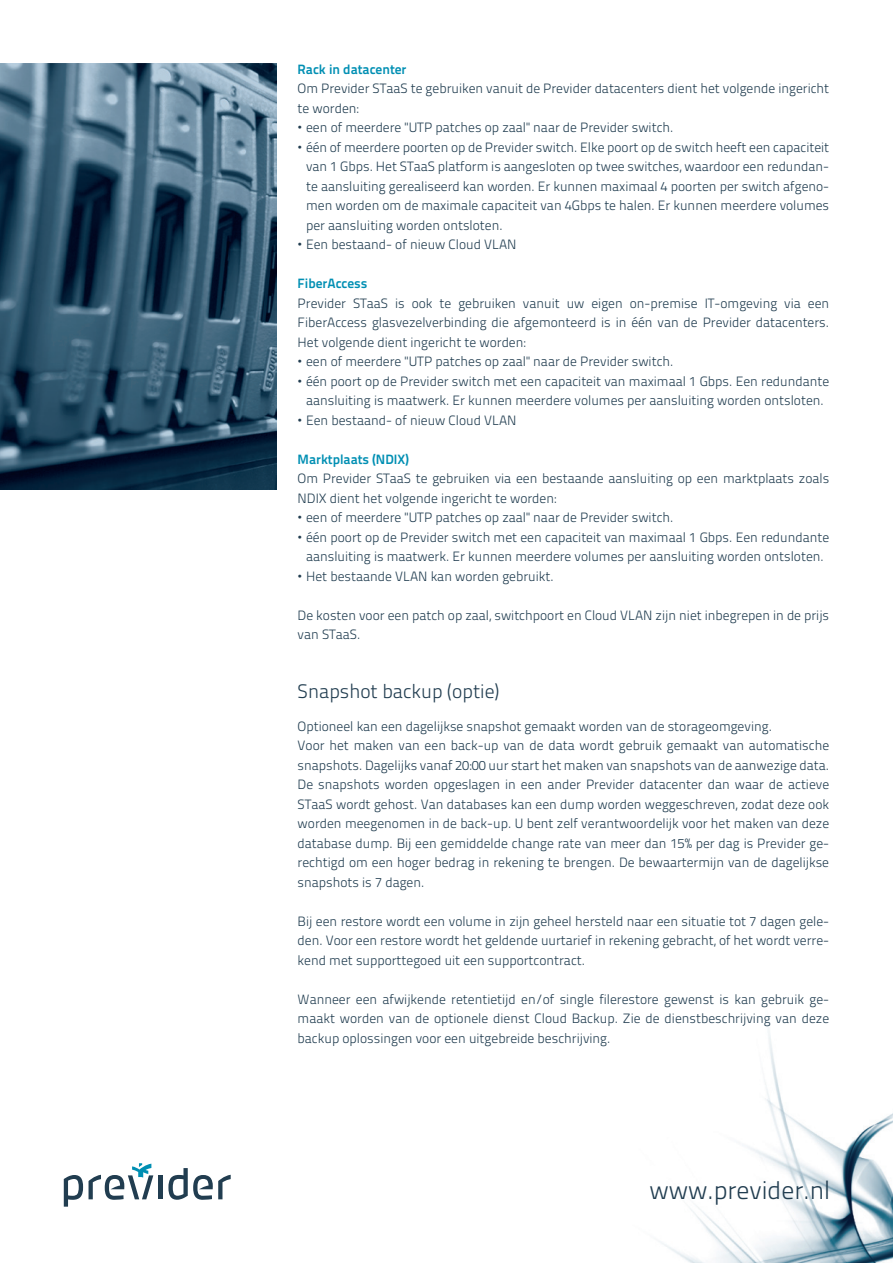
<style>
.page{position:relative;width:893px;height:1263px;background:#fff}
.page>*{position:absolute;margin:0;border:0;box-sizing:border-box;transform-origin:0 0}
.t1{font:25.5px "Titillium Text 14 L 250 wt";color:#213d50}
.t2{font:19.5px "Titillium Text 14 L 250 wt";color:#213d50}
.t3{font:13.5px/19.5px "Titillium Text 14 L 250 wt";color:#213d50}
.t4{font:13.5px "Titillium Text 14 L 800 wt";color:#008fb3}
.s1{font-family:"Helvetica";font-weight:700}
</style>
<div class="page">
<img style="left:660px;top:1030px;width:233px;height:233px">
<hr style="left:158px;top:1175px;width:4px;height:24px;background:#213d50">
<svg style="left:64px;top:1175px;width:19px;height:31px"></svg>
<svg style="left:168px;top:1168px;width:63px;height:32px"></svg>
<svg style="left:89px;top:1163px;width:64px;height:37px"></svg>
<img style="left:0;top:64px;width:276px;height:425px">
<p class="t4" style="left:298px;top:61px;width:110px">Rack in datacenter</p>
<p class="t3" style="left:298px;top:79px;width:533px">Om Previder STaaS te gebruiken vanuit de Previder datacenters dient het volgende ingericht te worden:</p>
<p class="t3" style="left:298px;top:118px;width:377px"><span class="s1">•</span> een of meerdere "UTP patches op zaal" naar de Previder switch.</p>
<p class="t3" style="left:306px;top:137px;width:525px;text-align:justify;text-indent:-8px"><span class="s1">•</span> één of meerdere poorten op de Previder switch. Elke poort op de switch heeft een capaciteit van 1 Gbps. Het STaaS platform is aangesloten op twee switches, waardoor een redundan&shy;te aansluiting gerealiseerd kan worden. Er kunnen maximaal 4 poorten per switch afgeno&shy;men worden om de maximale capaciteit van 4Gbps te halen. Er kunnen meerdere volumes per aansluiting worden ontsloten.</p>
<p class="t3" style="left:298px;top:235px;width:220px"><span class="s1">•</span> Een bestaand- of nieuw Cloud VLAN</p>
<p class="t4" style="left:298px;top:275px;width:71px">FiberAccess</p>
<p class="t3" style="left:298px;top:293px;width:533px;text-align:justify">Previder STaaS is ook te gebruiken vanuit uw eigen on-premise IT-omgeving via een FiberAccess glasvezelverbinding die afgemonteerd is in één van de Previder datacenters.<br>Het volgende dient ingericht te worden:</p>
<p class="t3" style="left:298px;top:352px;width:377px"><span class="s1">•</span> een of meerdere "UTP patches op zaal" naar de Previder switch.</p>
<p class="t3" style="left:298px;top:371px;width:533px;text-align:center"><span class="s1">•</span> één poort op de Previder switch met een capaciteit van maximaal 1 Gbps. Een redundante aansluiting is maatwerk. Er kunnen meerdere volumes per aansluiting worden ontsloten.</p>
<p class="t3" style="left:298px;top:410px;width:220px"><span class="s1">•</span> Een bestaand- of nieuw Cloud VLAN</p>
<p class="t4" style="left:298px;top:451px;width:113px">Marktplaats (NDIX)</p>
<p class="t3" style="left:298px;top:469px;width:533px">Om Previder STaaS te gebruiken via een bestaande aansluiting op een marktplaats zoals<br>NDIX dient het volgende ingericht te worden:</p>
<p class="t3" style="left:298px;top:508px;width:377px"><span class="s1">•</span> een of meerdere "UTP patches op zaal" naar de Previder switch.</p>
<p class="t3" style="left:298px;top:527px;width:533px;text-align:center"><span class="s1">•</span> één poort op de Previder switch met een capaciteit van maximaal 1 Gbps. Een redundante aansluiting is maatwerk. Er kunnen meerdere volumes per aansluiting worden ontsloten.</p>
<p class="t3" style="left:298px;top:566px;width:258px"><span class="s1">•</span> Het bestaande VLAN kan worden gebruikt.</p>
<p class="t3" style="left:298px;top:605px;width:533px">De kosten voor een patch op zaal, switchpoort en Cloud VLAN zijn niet inbegrepen in de prijs van STaaS.</p>
<h2 class="t2" style="left:298px;top:680px;width:203px">Snapshot backup (optie)</h2>
<p class="t3" style="left:298px;top:716px;width:533px">Optioneel kan een dagelijkse snapshot gemaakt worden van de storageomgeving.<br>Voor het maken van een back-up van de data wordt gebruik gemaakt van automatische snapshots. Dagelijks vanaf 20:00 uur start het maken van snapshots van de aanwezige data.<br>De snapshots worden opgeslagen in een ander Previder datacenter dan waar de actieve STaaS wordt gehost. Van databases kan een dump worden weggeschreven, zodat deze ook worden meegenomen in de back-up. U bent zelf verantwoordelijk voor het maken van deze database dump. Bij een gemiddelde change rate van meer dan 15% per dag is Previder ge&shy;rechtigd om een hoger bedrag in rekening te brengen. De bewaartermijn van de dagelijkse snapshots is 7 dagen.</p>
<p class="t3" style="left:298px;top:911px;width:533px;text-align:justify">Bij een restore wordt een volume in zijn geheel hersteld naar een situatie tot 7 dagen gele&shy;den. Voor een restore wordt het geldende uurtarief in rekening gebracht, of het wordt verre&shy;kend met supporttegoed uit een supportcontract.</p>
<p class="t3" style="left:298px;top:989px;width:533px;text-align:justify">Wanneer een afwijkende retentietijd en/of single filerestore gewenst is kan gebruik ge&shy;maakt worden van de optionele dienst Cloud Backup. Zie de dienstbeschrijving van deze backup oplossingen voor een uitgebreide beschrijving.</p>
<h1 class="t1" style="left:649px;top:1175px;width:182px">www.previder.nl</h1>
</div>
